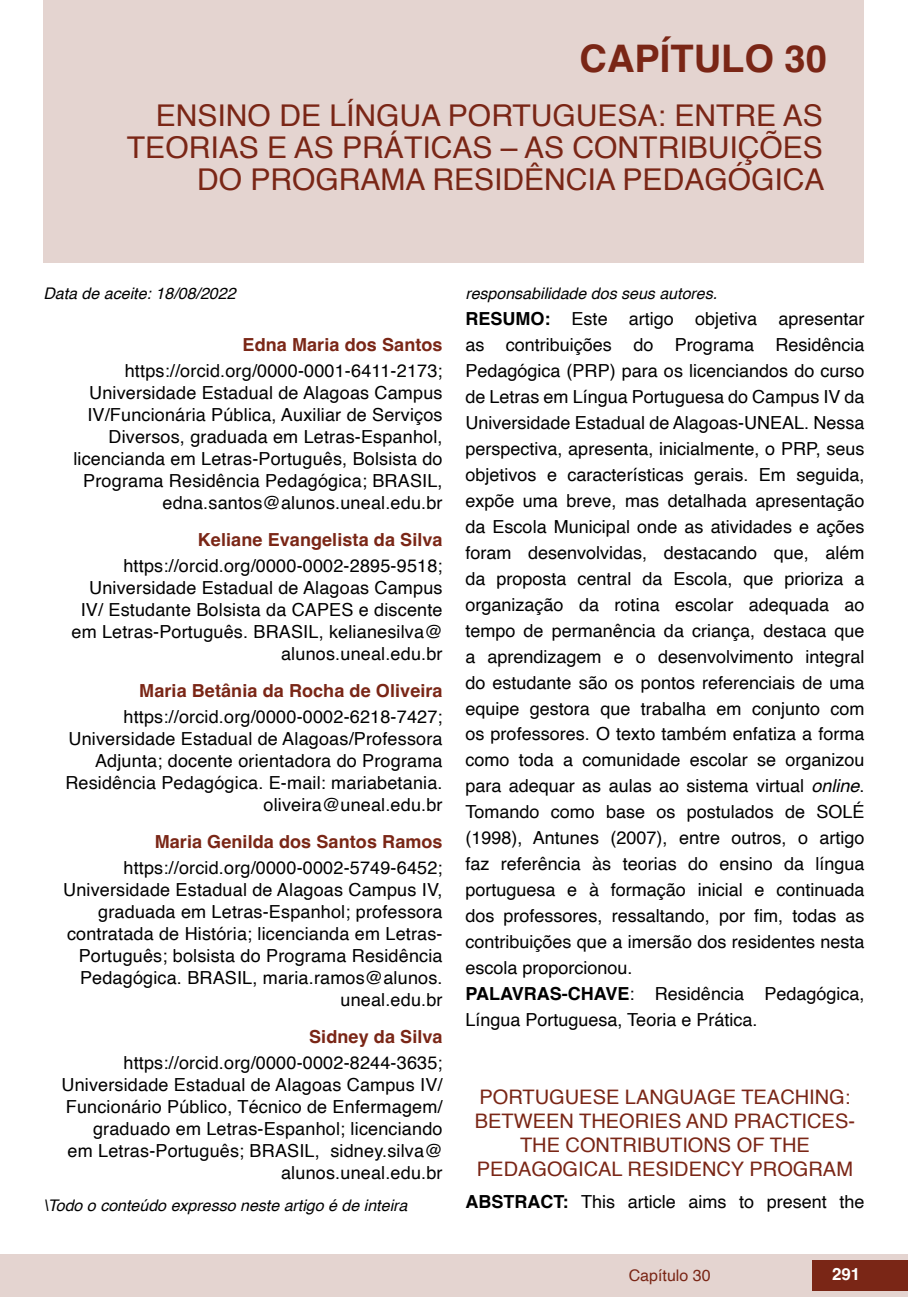
<style>
.page{position:relative;width:908px;height:1304px;background:#fff}
.page>*{position:absolute;margin:0;border:0;box-sizing:border-box;transform-origin:0 0}
.cap{font:700 38px "Helvetica";color:#7a2616}
.nome_artigos{font:30px/32px "Helvetica";color:#7a2616;text-align:right}
.título_Inglês{font:20px/24px "Helvetica";color:#7a2616;text-align:center}
.Resumos_e_PC_TXT{font:18px/26px "Helvetica";color:#000;text-align:justify}
.info_autores{font:18px/22px "Helvetica";letter-spacing:.01em;color:#000;text-align:right}
.nome_autores{font:700 18px "Helvetica";letter-spacing:.005em;color:#7a2616}
.t1{font:700 16.8px "Helvetica";color:#fff}
.data{font:italic 16px "Helvetica";color:#000}
.t2{font:16px "Helvetica";color:#7a2616}
.s1{font-weight:700}
.s2{font-style:italic}
</style>
<div class="page">
<div style="left:0;top:1254px;width:906px;height:43px;background:#e4d4d0"></div>
<div style="left:812px;top:1261px;width:95px;height:30px;background:#7a2616"></div>
<div style="left:43px;top:0;width:820px;height:263px;background:#e4d4d0"></div>
<p class="cap" style="left:579px;top:35px;width:249px">CAPÍTULO 30</p>
<p class="nome_artigos" style="left:127px;top:101px;width:698px">ENSINO DE LÍNGUA PORTUGUESA: ENTRE AS<br>TEORIAS E AS PRÁTICAS – AS CONTRIBUIÇÕES<br>DO PROGRAMA RESIDÊNCIA PEDAGÓGICA</p>
<p class="data" style="left:43px;top:280px;width:194px">Data de aceite: 18/08/2022</p>
<p class="nome_autores" style="left:242px;top:334px;width:201px">Edna Maria dos Santos</p>
<p class="info_autores" style="left:73px;top:360px;width:370px">https://orcid.org/0000-0001-6411-2173; Universidade Estadual de Alagoas Campus IV/Funcionária Pública, Auxiliar de Serviços Diversos, graduada em Letras-Espanhol, licencianda em Letras-Português, Bolsista do Programa Residência Pedagógica; BRASIL, edna.santos@alunos.uneal.edu.br</p>
<p class="nome_autores" style="left:198px;top:529px;width:246px">Keliane Evangelista da Silva</p>
<p class="info_autores" style="left:71px;top:555px;width:372px">https://orcid.org/0000-0002-2895-9518; Universidade Estadual de Alagoas Campus IV/ Estudante Bolsista da CAPES e discente em Letras-Português. BRASIL, kelianesilva@ alunos.uneal.edu.br</p>
<p class="nome_autores" style="left:139px;top:680px;width:305px">Maria Betânia da Rocha de Oliveira</p>
<p class="info_autores" style="left:65px;top:706px;width:378px">https://orcid.org/0000-0002-6218-7427; Universidade Estadual de Alagoas/Professora Adjunta; docente orientadora do Programa Residência Pedagógica. E-mail: mariabetania. oliveira@uneal.edu.br</p>
<p class="nome_autores" style="left:155px;top:831px;width:289px">Maria Genilda dos Santos Ramos</p>
<p class="info_autores" style="left:63px;top:857px;width:381px">https://orcid.org/0000-0002-5749-6452;<br>Universidade Estadual de Alagoas Campus IV,</p>
<p class="info_autores" style="left:67px;top:901px;width:377px">graduada em Letras-Espanhol; professora contratada de História; licencianda em Letras-Português; bolsista do Programa Residência Pedagógica. BRASIL, maria.ramos@alunos. uneal.edu.br</p>
<p class="nome_autores" style="left:309px;top:1026px;width:135px">Sidney da Silva</p>
<p class="info_autores" style="left:61px;top:1052px;width:382px">https://orcid.org/0000-0002-8244-3635; Universidade Estadual de Alagoas Campus IV/ Funcionário Público, Técnico de Enfermagem/ graduado em Letras-Espanhol; licenciando<br>em Letras-Português; BRASIL, sidney.silva@ alunos.uneal.edu.br</p>
<p class="data" style="left:43px;top:1193px;width:365px">\Todo o conteúdo expresso neste artigo é de inteira</p>
<p class="data" style="left:465px;top:280px;width:253px">responsabilidade dos seus autores.</p>
<p class="Resumos_e_PC_TXT" style="left:465px;top:306px;width:400px"><span class="s1">RESUMO:</span> Este artigo objetiva apresentar as contribuições do Programa Residência Pedagógica (PRP) para os licenciandos do curso de Letras em Língua Portuguesa do Campus IV da Universidade Estadual de Alagoas-UNEAL. Nessa perspectiva, apresenta, inicialmente, o PRP, seus objetivos e características gerais. Em seguida, expõe uma breve, mas detalhada apresentação da Escola Municipal onde as atividades e ações foram desenvolvidas, destacando que, além da proposta central da Escola, que prioriza a organização da rotina escolar adequada ao tempo de permanência da criança, destaca que a aprendizagem e o desenvolvimento integral do estudante são os pontos referenciais de uma equipe gestora que trabalha em conjunto com os professores. O texto também enfatiza a forma como toda a comunidade escolar se organizou para adequar as aulas ao sistema virtual <span class="s2">online</span>.<br>Tomando como base os postulados de SOLÉ (1998), Antunes (2007), entre outros, o artigo faz referência às teorias do ensino da língua portuguesa e à formação inicial e continuada dos professores, ressaltando, por fim, todas as contribuições que a imersão dos residentes nesta escola proporcionou.</p>
<p class="Resumos_e_PC_TXT" style="left:465px;top:982px;width:400px"><span class="s1">PALAVRAS-CHAVE</span>: Residência Pedagógica,<br>Língua Portuguesa, Teoria e Prática.</p>
<p class="título_Inglês" style="left:474px;top:1086px;width:381px">PORTUGUESE LANGUAGE TEACHING:<br>BETWEEN THEORIES AND PRACTICES-<br>THE CONTRIBUTIONS OF THE<br>PEDAGOGICAL RESIDENCY PROGRAM</p>
<p class="Resumos_e_PC_TXT" style="left:465px;top:1189px;width:400px"><span class="s1">ABSTRACT:</span> This article aims to present the</p>
<p class="t2" style="left:628px;top:1263px;width:83px">Capítulo 30</p>
<p class="t1" style="left:831px;top:1264px;width:30px">291</p>
</div>
